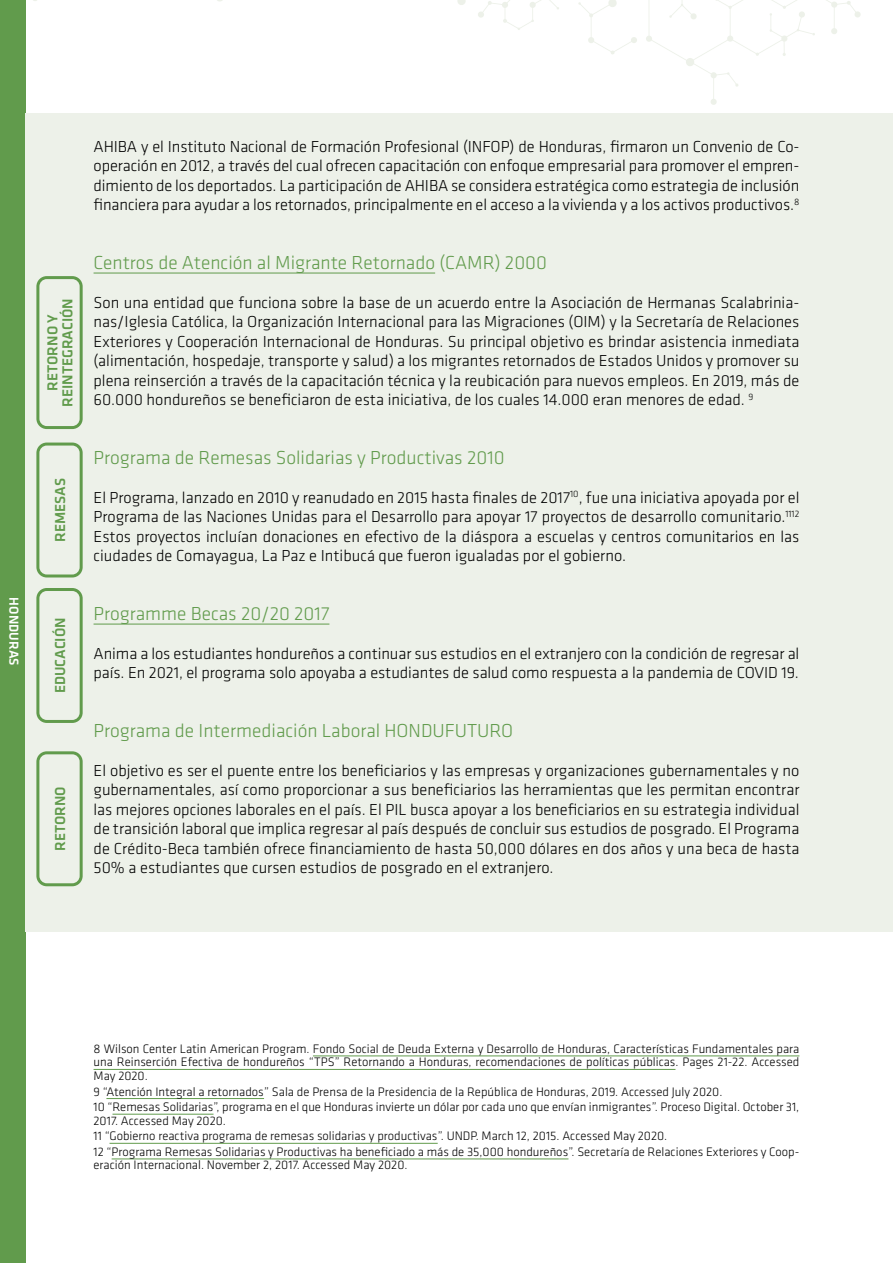
<style>
.page{position:relative;width:893px;height:1263px;background:#fff}
.page>*{position:absolute;margin:0;border:0;box-sizing:border-box;transform-origin:0 0}
.t1{font:300 19.5px "Klavika";color:#619b4c}
.t2{font:300 16.5px/19.5px "Klavika";letter-spacing:-.005em;color:#000;text-align:justify}
.t3{font:500 15px/15px "Klavika";color:#619b4c;text-align:center}
.t4{font:500 13.5px "Klavika";color:#fff}
.t5{font:300 12.75px/15.6px "Klavika";color:#000}
</style>
<div class="page">
<div style="left:0;top:0;width:26px;height:1263px;background:#619b4c"></div>
<svg style="left:578px;top:0;width:59px;height:54px"></svg>
<svg style="left:457px;top:0;width:102px;height:30px"></svg>
<svg style="left:646px;top:0;width:215px;height:105px"></svg>
<div style="left:26px;top:113px;width:867px;height:819px;background:#edf1e9"></div>
<svg style="left:36px;top:276px;width:47px;height:153px"></svg>
<svg style="left:36px;top:442px;width:47px;height:135px"></svg>
<svg style="left:36px;top:588px;width:47px;height:135px"></svg>
<svg style="left:36px;top:751px;width:47px;height:135px"></svg>
<hr style="left:94px;top:273px;width:341px;height:1px;background:#619b4c">
<hr style="left:94px;top:624px;width:235px;height:1px;background:#619b4c">
<hr style="left:313px;top:1056px;width:486px;height:1px;background:#619b4c">
<hr style="left:94px;top:1069px;width:581px;height:1px;background:#619b4c">
<hr style="left:106px;top:1098px;width:158px;height:1px;background:#619b4c">
<hr style="left:112px;top:1114px;width:101px;height:1px;background:#619b4c">
<hr style="left:110px;top:1143px;width:328px;height:1px;background:#619b4c">
<hr style="left:112px;top:1159px;width:456px;height:1px;background:#619b4c">
<p class="t4" style="left:23px;top:597px;width:70px;rotate:90deg">HONDURAS</p>
<p class="t3" style="left:45px;top:407px;width:110px;rotate:-90deg">RETORNO Y<br>REINTEGRACIÓN</p>
<p class="t3" style="left:52px;top:542px;width:65px;rotate:-90deg">REMESAS</p>
<p class="t3" style="left:52px;top:693px;width:77px;rotate:-90deg">EDUCACIÓN</p>
<p class="t3" style="left:52px;top:851px;width:66px;rotate:-90deg">RETORNO</p>
<p class="t2" style="left:94px;top:136px;width:707px">AHIBA y el Instituto Nacional de Formación Profesional (INFOP) de Honduras, firmaron un Convenio de Co&shy;operación en 2012, a través del cual ofrecen capacitación con enfoque empresarial para promover el empren&shy;dimiento de los deportados. La participación de AHIBA se considera estratégica como estrategia de inclusión financiera para ayudar a los retornados, principalmente en el acceso a la vivienda y a los activos productivos.<sup>8</sup></p>
<p class="t1" style="left:94px;top:250px;width:455px">Centros de Atención al Migrante Retornado (CAMR) 2000</p>
<p class="t2" style="left:94px;top:292px;width:707px">Son una entidad que funciona sobre la base de un acuerdo entre la Asociación de Hermanas Scalabrinia&shy;nas/Iglesia Católica, la Organización Internacional para las Migraciones (OIM) y la Secretaría de Relaciones Exteriores y Cooperación Internacional de Honduras. Su principal objetivo es brindar asistencia inmediata (alimentación, hospedaje, transporte y salud) a los migrantes retornados de Estados Unidos y promover su plena reinserción a través de la capacitación técnica y la reubicación para nuevos empleos. En 2019, más de 60.000 hondureños se beneficiaron de esta iniciativa, de los cuales 14.000 eran menores de edad. <sup>9</sup></p>
<p class="t1" style="left:94px;top:445px;width:413px">Programa de Remesas Solidarias y Productivas 2010</p>
<p class="t2" style="left:94px;top:487px;width:707px">El Programa, lanzado en 2010 y reanudado en 2015 hasta finales de 2017<sup>10</sup>, fue una iniciativa apoyada por el Programa de las Naciones Unidas para el Desarrollo para apoyar 17 proyectos de desarrollo comunitario.<sup>1112<br></sup>Estos proyectos incluían donaciones en efectivo de la diáspora a escuelas y centros comunitarios en las ciudades de Comayagua, La Paz e Intibucá que fueron igualadas por el gobierno.</p>
<p class="t1" style="left:94px;top:601px;width:237px">Programme Becas 20/20 2017</p>
<p class="t2" style="left:94px;top:643px;width:707px">Anima a los estudiantes hondureños a continuar sus estudios en el extranjero con la condición de regresar al país. En 2021, el programa solo apoyaba a estudiantes de salud como respuesta a la pandemia de COVID 19.</p>
<p class="t1" style="left:94px;top:718px;width:421px">Programa de Intermediación Laboral HONDUFUTURO</p>
<p class="t2" style="left:94px;top:760px;width:707px">El objetivo es ser el puente entre los beneficiarios y las empresas y organizaciones gubernamentales y no gubernamentales, así como proporcionar a sus beneficiarios las herramientas que les permitan encontrar las mejores opciones laborales en el país. El PIL busca apoyar a los beneficiarios en su estrategia individual de transición laboral que implica regresar al país después de concluir sus estudios de posgrado. El Programa de Crédito-Beca también ofrece financiamiento de hasta 50,000 dólares en dos años y una beca de hasta 50% a estudiantes que cursen estudios de posgrado en el extranjero.</p>
<p class="t5" style="left:94px;top:1042px;width:707px;line-height:13.5px;text-align:justify">8 Wilson Center Latin American Program. Fondo Social de Deuda Externa y Desarrollo de Honduras, Características Fundamentales para una Reinserción Efectiva de hondureños “TPS” Retornando a Honduras, recomendaciones de políticas públicas. Pages 21-22. Accessed May 2020.</p>
<p class="t5" style="left:94px;top:1083px;width:707px">9 “Atención Integral a retornados” Sala de Prensa de la Presidencia de la República de Honduras, 2019. Accessed July 2020.<br>10 “Remesas Solidarias”, programa en el que Honduras invierte un dólar por cada uno que envían inmigrantes”. Proceso Digital. October 31,</p>
<p class="t5" style="left:94px;top:1112px;width:707px">2017. Accessed May 2020.<br>11 “Gobierno reactiva programa de remesas solidarias y productivas”. UNDP. March 12, 2015. Accessed May 2020.<br>12 “Programa Remesas Solidarias y Productivas ha beneficiado a más de 35,000 hondureños”. Secretaría de Relaciones Exteriores y Coop-</p>
<p class="t5" style="left:94px;top:1157px;width:316px">eración Internacional. November 2, 2017. Accessed May 2020.</p>
</div>
